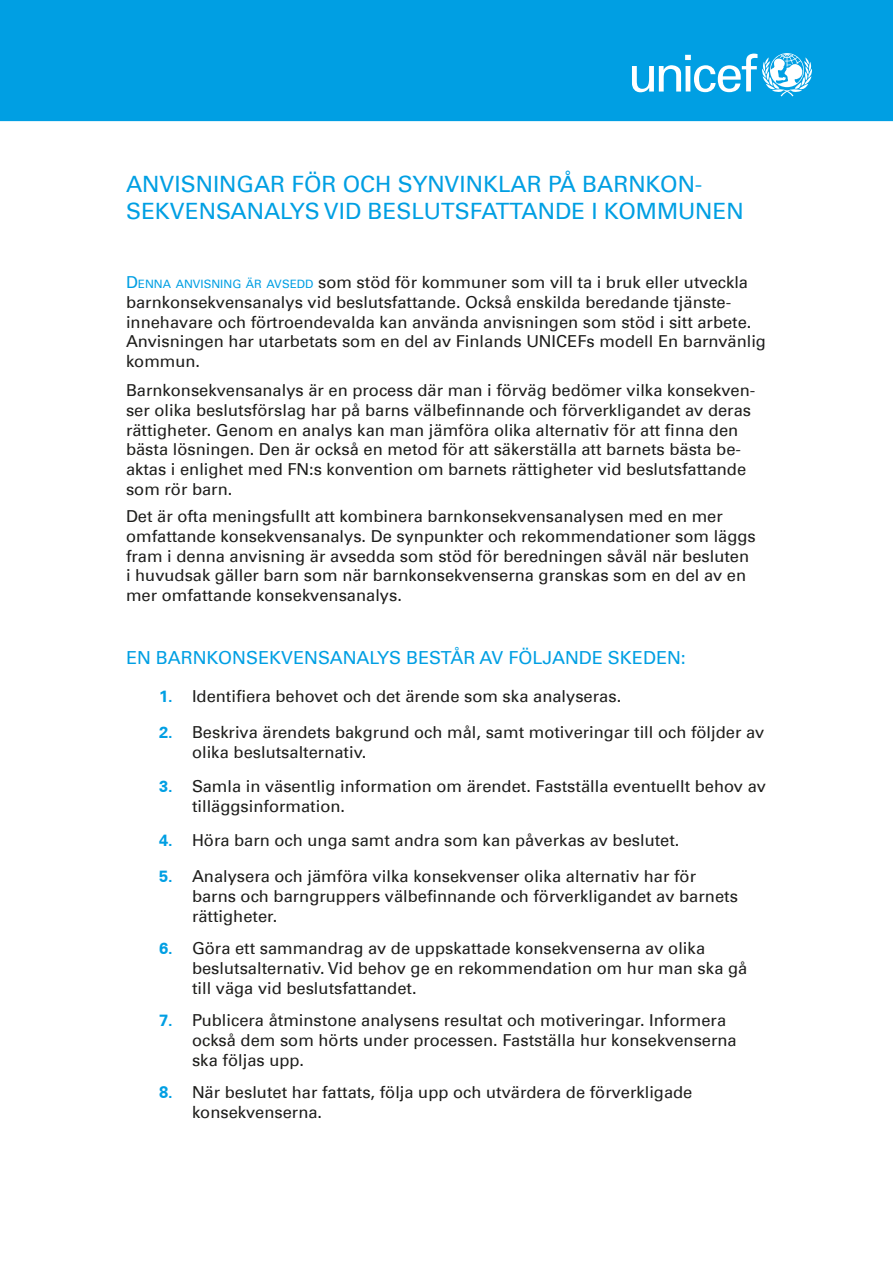
<style>
.page{position:relative;width:893px;height:1263px;background:#fff}
.page>*{position:absolute;margin:0;border:0;box-sizing:border-box;transform-origin:0 0}
.otsikko1{font:22.5px/27px "Univers Com 55 Roman";color:#009fe3}
.otsikko2{font:18px "Univers Com 55 Roman";color:#009fe3}
.leipisvali{font:16.5px/19.8px "Univers Com 55 Roman";color:#1d1d1b}
.leipis{font:16.5px/19.8px "Univers Com 55 Roman";color:#1d1d1b}
.s1{color:#009fe3}
.s2{font-size:11.55px;color:#009fe3}
.s3{font-family:"Univers CE";font-weight:700;color:#009fe3}
</style>
<div class="page">
<div style="left:0;top:0;width:893px;height:122px;background:#009fe3"></div>
<svg style="left:632px;top:53px;width:180px;height:43px"></svg>
<p class="otsikko1" style="left:126px;top:170px;width:619px">ANVISNINGAR FÖR OCH SYNVINKLAR PÅ BARNKON-<br>SEKVENSANALYS VID BESLUTSFATTANDE I KOMMUNEN</p>
<p class="leipis" style="left:126px;top:272px;width:641px"><span class="s1">D</span><span class="s2">ENNA ANVISNING ÄR AVSEDD</span> som stöd för kommuner som vill ta i bruk eller utveckla barnkonsekvensanalys vid beslutsfattande. Också enskilda beredande tjänste&shy;innehavare och förtroendevalda kan använda anvisningen som stöd i sitt arbete.<br>Anvisningen har utarbetats som en del av Finlands UNICEFs modell En barnvänlig kommun.</p>
<p class="leipisvali" style="left:126px;top:380px;width:631px">Barnkonsekvensanalys är en process där man i förväg bedömer vilka konsekven&shy;ser olika beslutsförslag har på barns välbefinnande och förverkligandet av deras rättigheter. Genom en analys kan man jämföra olika alternativ för att finna den bästa lösningen. Den är också en metod för att säkerställa att barnets bästa be&shy;aktas i enlighet med FN:s konvention om barnets rättigheter vid beslutsfattande som rör barn.</p>
<p class="leipis" style="left:126px;top:506px;width:631px">Det är ofta meningsfullt att kombinera barnkonsekvensanalysen med en mer omfattande konsekvensanalys. De synpunkter och rekommendationer som läggs fram i denna anvisning är avsedda som stöd för beredningen såväl när besluten i huvudsak gäller barn som när barnkonsekvenserna granskas som en del av en mer omfattande konsekvensanalys.</p>
<p class="otsikko2" style="left:126px;top:646px;width:561px">EN BARNKONSEKVENSANALYS BESTÅR AV FÖLJANDE SKEDEN:</p>
<p class="leipisvali" style="left:159px;top:686px;width:464px"><span class="s3">1.</span> Identifiera behovet och det ärende som ska analyseras.</p>
<p class="leipisvali" style="left:192px;top:722px;width:574px;text-indent:-33px"><span class="s3">2.</span> Beskriva ärendets bakgrund och mål, samt motiveringar till och följder av olika beslutsalternativ.</p>
<p class="leipisvali" style="left:192px;top:776px;width:575px;text-indent:-33px"><span class="s3">3.</span> Samla in väsentlig information om ärendet. Fastställa eventuellt behov av tilläggsinformation.</p>
<p class="leipisvali" style="left:159px;top:830px;width:522px"><span class="s3">4.</span> Höra barn och unga samt andra som kan påverkas av beslutet.</p>
<p class="leipisvali" style="left:192px;top:866px;width:547px;text-indent:-33px"><span class="s3">5.</span> Analysera och jämföra vilka konsekvenser olika alternativ har för barns och barngruppers välbefinnande och förverkligandet av barnets rättigheter.</p>
<p class="leipisvali" style="left:192px;top:938px;width:557px;text-indent:-33px"><span class="s3">6.</span> Göra ett sammandrag av de uppskattade konsekvenserna av olika beslutsalternativ. Vid behov ge en rekommendation om hur man ska gå till väga vid beslutsfattandet.</p>
<p class="leipisvali" style="left:192px;top:1010px;width:546px;text-indent:-33px"><span class="s3">7.</span> Publicera åtminstone analysens resultat och motiveringar. Informera också dem som hörts under processen. Fastställa hur konsekvenserna ska följas upp.</p>
<p class="leipisvali" style="left:192px;top:1082px;width:502px;text-indent:-33px"><span class="s3">8.</span> När beslutet har fattats, följa upp och utvärdera de förverkligade konsekvenserna.</p>
</div>
